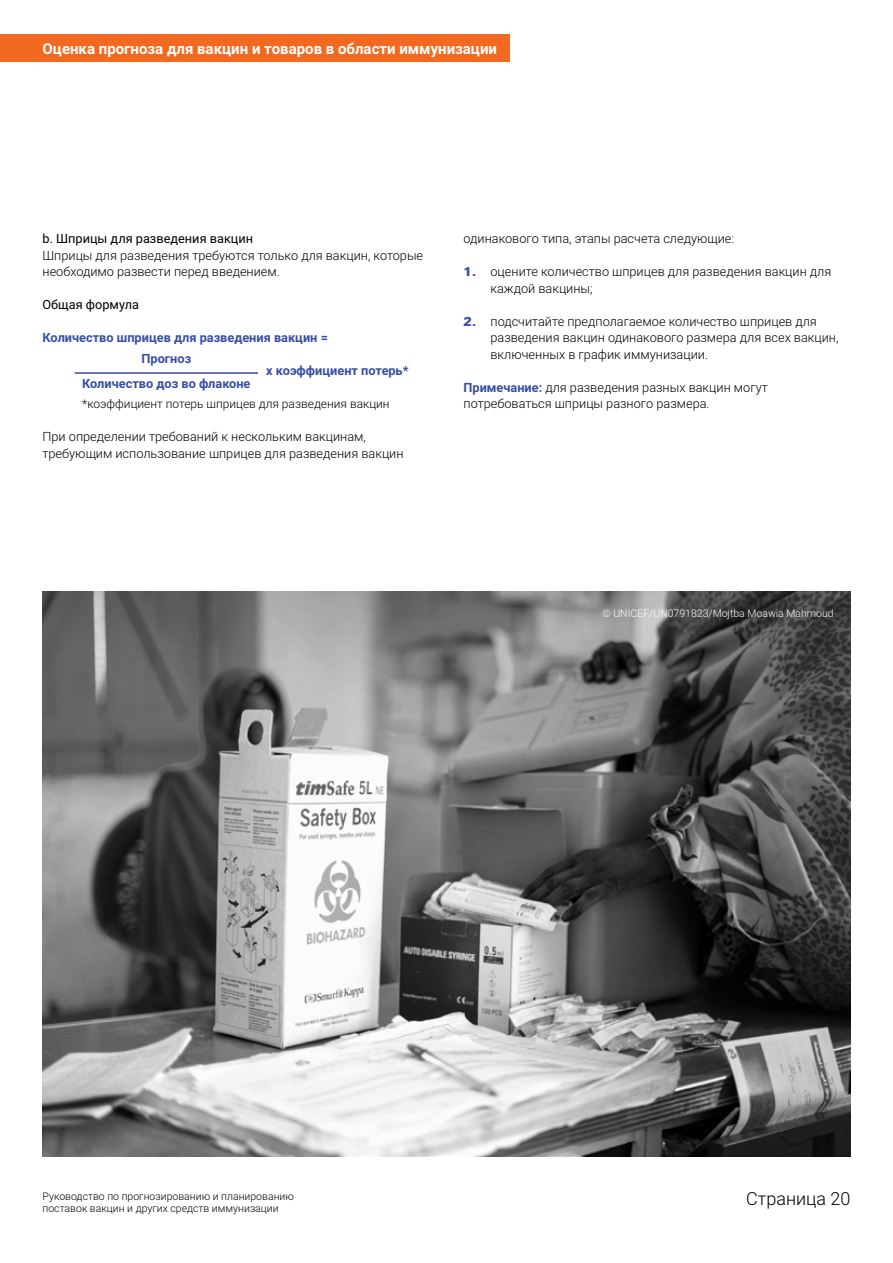
<style>
.page{position:relative;width:893px;height:1263px;background:#fff}
.page>*{position:absolute;margin:0;border:0;box-sizing:border-box;transform-origin:0 0}
.t1{font:300 18px "Roboto";color:#000}
.t2{font:700 15px "Roboto";color:#fff}
.t3{font:300 12.75px/16.5px "Roboto";color:#000}
.t4{font:700 12.75px/25.2px "Roboto";color:#374ea2;text-align:center}
.t5{font:12.75px "Roboto";color:#000}
.t6{font:300 12px "Roboto";color:#000}
.t7{font:300 10.5px/12.6px "Roboto";color:#000}
.t8{font:300 10.5px "Roboto";color:#fff}
.s1{font-family:"Univers LT 75 Blk";font-weight:400;color:#374ea2}
.s2{font-weight:700;color:#374ea2}
</style>
<div class="page">
<hr style="left:75px;top:372px;width:183px;height:2px;background:#374ea2">
<img style="left:43px;top:591px;width:807px;height:566px">
<div style="left:0;top:34px;width:510px;height:28px;background:#f26a21"></div>
<p class="t2" style="left:43px;top:38px;width:456px">Оценка прогноза для вакцин и товаров в области иммунизации</p>
<p class="t5" style="left:43px;top:230px;width:212px">b. Шприцы для разведения вакцин</p>
<p class="t3" style="left:43px;top:246px;width:382px">Шприцы для разведения требуются только для вакцин, которые необходимо развести перед введением.</p>
<p class="t5" style="left:43px;top:296px;width:98px">Общая формула</p>
<p class="t4" style="left:43px;top:324px;width:287px">Количество шприцев для разведения вакцин =</p>
<p class="t4" style="left:82px;top:346px;width:170px">Прогноз<br>Количество доз во флаконе</p>
<p class="t4" style="left:266px;top:358px;width:144px">х коэффициент потерь*</p>
<p class="t6" style="left:82px;top:395px;width:309px">*коэффициент потерь шприцев для разведения вакцин</p>
<p class="t3" style="left:43px;top:428px;width:363px">При определении требований к нескольким вакцинам, требующим использование шприцев для разведения вакцин</p>
<p class="t3" style="left:463px;top:230px;width:272px">одинакового типа, этапы расчета следующие:</p>
<p class="t3" style="left:490px;top:263px;width:342px;text-indent:-27px"><span class="s1">1.</span> оцените количество шприцев для разведения вакцин для каждой вакцины;</p>
<p class="t3" style="left:490px;top:312px;width:350px;text-indent:-27px"><span class="s1">2.</span> подсчитайте предполагаемое количество шприцев для разведения вакцин одинакового размера для всех вакцин, включенных в график иммунизации.</p>
<p class="t3" style="left:463px;top:378px;width:306px"><span class="s2">Примечание:</span> для разведения разных вакцин могут потребоваться шприцы разного размера.</p>
<p class="t8" style="left:602px;top:606px;width:233px">© UNICEF/UN0791823/Mojtba Moawia Mahmoud</p>
<p class="t7" style="left:43px;top:1189px;width:253px">Руководство по прогнозированию и планированию поставок вакцин и других средств иммунизации</p>
<h1 class="t1" style="left:746px;top:1186px;width:106px">Страница 20</h1>
</div>
